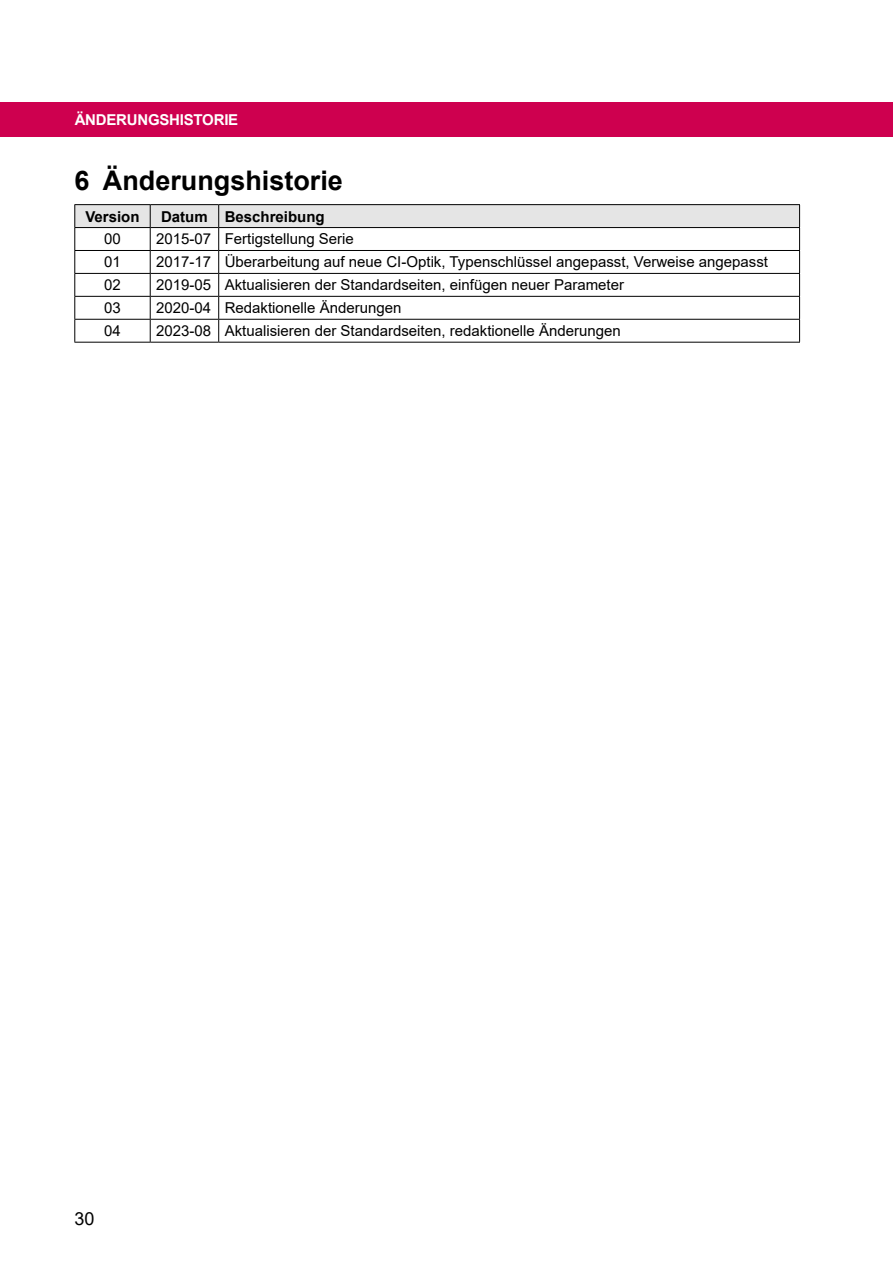
<style>
.page{position:relative;width:893px;height:1263px;background:#fff}
.page>*{position:absolute;margin:0;border:0;box-sizing:border-box;transform-origin:0 0}
.t1{font:700 27px "Arial";color:#000}
.t2{font:18px "Arial";color:#000}
.t3{font:15px "Arial";color:#000}
.t4{font:700 15px "Arial";color:#000}
.t5{font:700 15px "Arial";color:#fff}
</style>
<div class="page">
<div style="left:0;top:102px;width:893px;height:34px;background:#ce004f"></div>
<hr style="left:74px;top:204px;width:76px;height:1px;background:#000">
<hr style="left:150px;top:204px;width:69px;height:1px;background:#000">
<hr style="left:219px;top:204px;width:581px;height:1px;background:#000">
<svg style="left:74px;top:205px;width:726px;height:137px"></svg>
<hr style="left:74px;top:342px;width:76px;height:1px;background:#000">
<hr style="left:150px;top:342px;width:69px;height:1px;background:#000">
<hr style="left:219px;top:342px;width:581px;height:1px;background:#000">
<p class="t5" style="left:75px;top:110px;width:22px">Änderungshistorie</p>
<h1 class="t1" style="left:74px;top:161px;width:270px">6 Änderungshistorie</h1>
<p class="t4" style="left:85px;top:206px;width:56px">Version</p>
<p class="t4" style="left:161px;top:206px;width:165px">Datum Beschreibung</p>
<p class="t3" style="left:104px;top:229px;width:18px">00</p>
<p class="t3" style="left:156px;top:229px;width:199px">2015-07 Fertigstellung Serie</p>
<p class="t3" style="left:104px;top:252px;width:18px">01</p>
<p class="t3" style="left:156px;top:252px;width:613px">2017-17 Überarbeitung auf neue CI-Optik, Typenschlüssel angepasst, Verweise angepasst</p>
<p class="t3" style="left:104px;top:275px;width:18px">02</p>
<p class="t3" style="left:156px;top:275px;width:469px">2019-05 Aktualisieren der Standardseiten, einfügen neuer Parameter</p>
<p class="t3" style="left:104px;top:298px;width:18px">03</p>
<p class="t3" style="left:156px;top:298px;width:247px">2020-04 Redaktionelle Änderungen</p>
<p class="t3" style="left:104px;top:321px;width:18px">04</p>
<p class="t3" style="left:156px;top:321px;width:466px">2023-08 Aktualisieren der Standardseiten, redaktionelle Änderungen</p>
<p class="t2" style="left:74px;top:1206px;width:22px">30</p>
</div>
